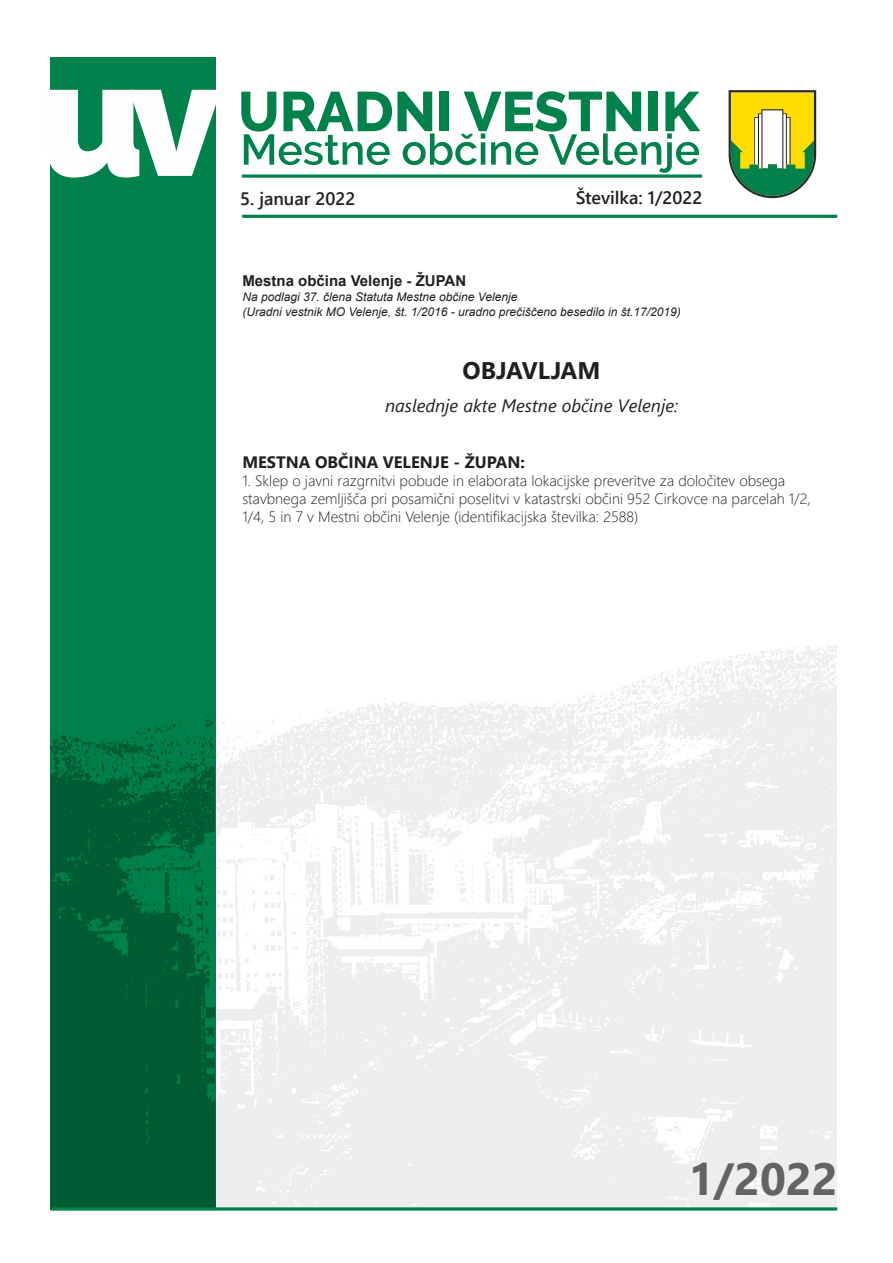
<style>
.page{position:relative;width:893px;height:1263px;background:#fff}
.page>*{position:absolute;margin:0;border:0;box-sizing:border-box;transform-origin:0 0}
.t1{font:700 45px "Segoe UI";color:#636366}
.t2{font:700 24px "Segoe UI";color:#231f20}
.t3{font:italic 18px "Segoe UI";color:#231f20}
.t4{font:600 18px "Segoe UI";color:#231f20}
.t5{font:700 16.5px "Segoe UI";color:#231f20}
.t6{font:300 15px/18px "Segoe UI";color:#231f20}
._0-Osnova{font:700 15px "Arial";color:#231f20}
._0-Osnova-2{font:italic 12px/15px "Arial";color:#231f20}
</style>
<div class="page">
<svg style="left:241px;top:91px;width:459px;height:82px"></svg>
<svg style="left:729px;top:90px;width:87px;height:108px"></svg>
<svg style="left:242px;top:174px;width:460px;height:4px;background:#339b6e"></svg>
<div style="left:50px;top:57px;width:166px;height:1152px;background:#00824a"></div>
<svg style="left:50px;top:90px;width:166px;height:88px"></svg>
<hr style="left:242px;top:215px;width:595px;height:3px;background:#00824a">
<img style="left:50px;top:715px;width:166px;height:495px">
<hr style="left:51px;top:1207px;width:786px;height:3px;background:#00824a">
<p class="t4" style="left:240px;top:182px;width:117px">5. januar 2022</p>
<p class="t4" style="left:576px;top:181px;width:128px">Številka: 1/2022</p>
<p class="_0-Osnova" style="left:242px;top:270px;width:225px">Mestna občina Velenje - ŽUPAN</p>
<p class="_0-Osnova-2" style="left:242px;top:290px;width:440px">Na podlagi 37. člena Statuta Mestne občine Velenje<br>(Uradni vestnik MO Velenje, št. 1/2016 - uradno prečiščeno besedilo in št.17/2019)</p>
<p class="t2" style="left:463px;top:348px;width:139px">OBJAVLJAM</p>
<p class="t3" style="left:385px;top:388px;width:295px">naslednje akte Mestne občine Velenje:</p>
<p class="t5" style="left:242px;top:446px;width:284px">MESTNA OBČINA VELENJE - ŽUPAN:</p>
<p class="t6" style="left:242px;top:470px;width:570px">1. Sklep o javni razgrnitvi pobude in elaborata lokacijske preveritve za določitev obsega stavbnega zemljišča pri posamični poselitvi v katastrski občini 952 Cirkovce na parcelah 1/2,<br>1/4, 5 in 7 v Mestni občini Velenje (identifikacijska številka: 2588)</p>
<p class="t1" style="left:688px;top:1136px;width:151px">1/2022</p>
</div>
